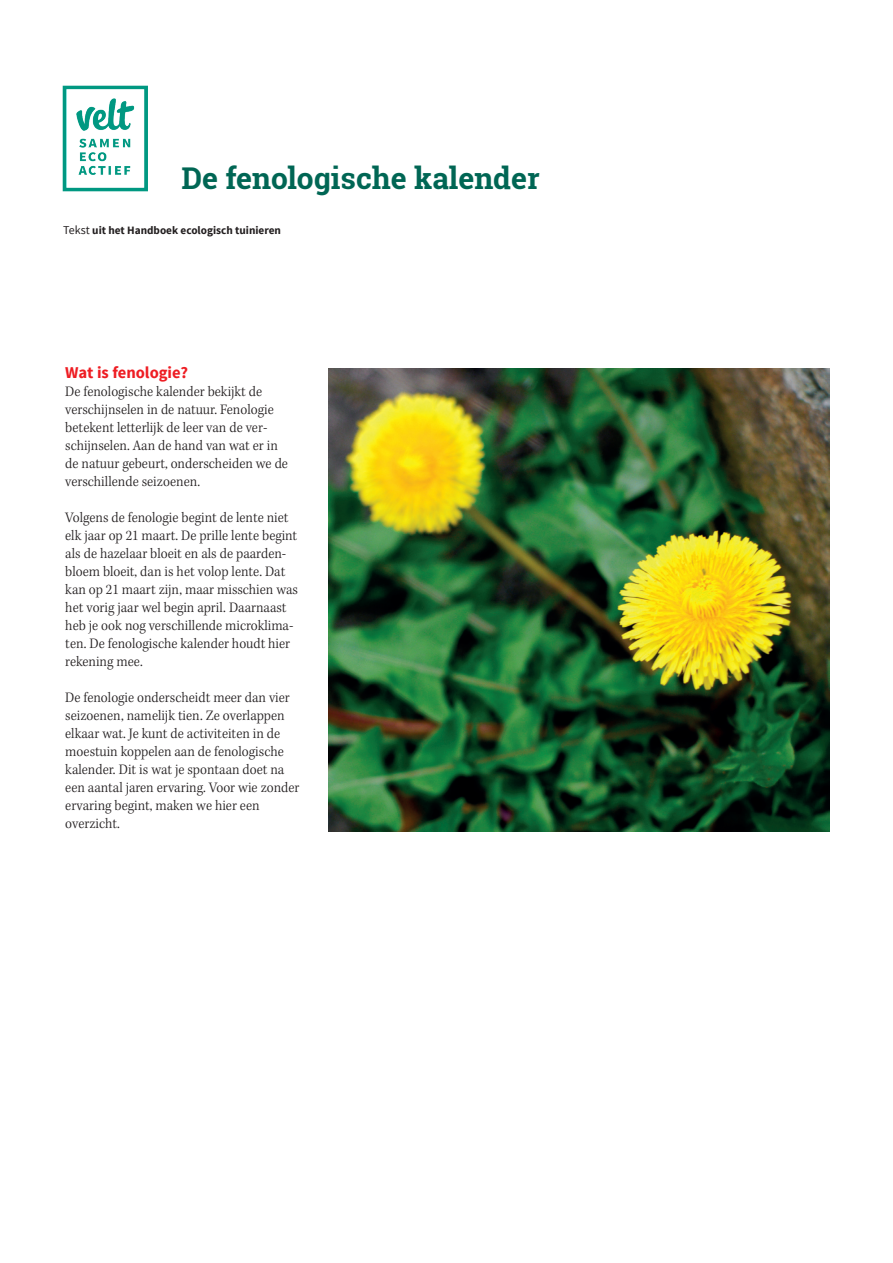
<style>
.page{position:relative;width:893px;height:1263px;background:#fff}
.page>*{position:absolute;margin:0;border:0;box-sizing:border-box;transform-origin:0 0}
.t1{font:700 30px "Roboto Slab";color:#006654}
.t2{font:700 16.5px "Source Sans Pro";color:#ee1d23}
.t3{font:15px/18px "Kepler Std Light Scn";color:#231f20}
.t4{font:700 11.25px "Source Sans Pro";color:#231f20}
.s1{font-weight:400;font-size:12px}
</style>
<div class="page">
<img style="left:62px;top:85px;width:85px;height:106px">
<img style="left:329px;top:369px;width:500px;height:462px">
<h1 class="t1" style="left:181px;top:158px;width:360px">De fenologische kalender</h1>
<p class="t4" style="left:63px;top:223px;width:219px"><span class="s1">Tekst</span> uit het Handboek ecologisch tuinieren</p>
<p class="t2" style="left:65px;top:362px;width:124px">Wat is fenologie?</p>
<p class="t3" style="left:65px;top:383px;width:224px">De fenologische kalender bekijkt de verschijnselen in de natuur. Fenologie betekent letterlijk de leer van de ver&shy;schijnselen. Aan de hand van wat er in de natuur gebeurt, onderscheiden we de verschillende seizoenen.</p>
<p class="t3" style="left:65px;top:509px;width:234px">Volgens de fenologie begint de lente niet elk jaar op 21 maart. De prille lente begint als de hazelaar bloeit en als de paarden&shy;bloem bloeit, dan is het volop lente. Dat kan op 21 maart zijn, maar misschien was het vorig jaar wel begin april. Daarnaast heb je ook nog verschillende microklima&shy;ten. De fenologische kalender houdt hier rekening mee.</p>
<p class="t3" style="left:65px;top:689px;width:236px">De fenologie onderscheidt meer dan vier seizoenen, namelijk tien. Ze overlappen elkaar wat. Je kunt de activiteiten in de moestuin koppelen aan de fenologische kalender. Dit is wat je spontaan doet na een aantal jaren ervaring. Voor wie zonder ervaring begint, maken we hier een overzicht.</p>
</div>
